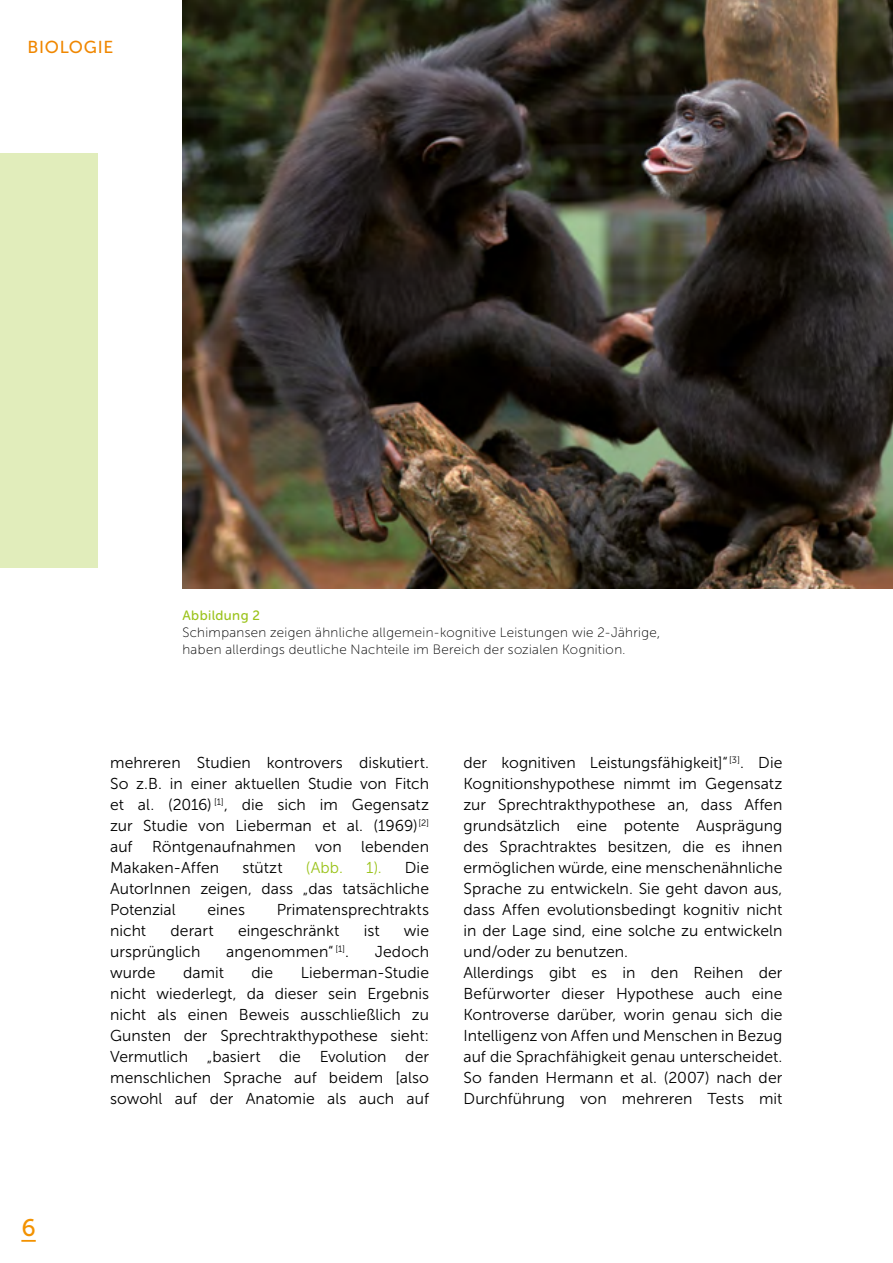
<style>
.page{position:relative;width:893px;height:1263px;background:#fff}
.page>*{position:absolute;margin:0;border:0;box-sizing:border-box;transform-origin:0 0}
.t1{font:24px "Museo Sans 500";color:#f39200}
.t2{font:17.25px "Museo Sans 500";letter-spacing:.04em;color:#f08700}
.t3{font:15.75px/21px "Museo Sans W01 300";color:#000;text-align:justify}
.t4{font:15.75px "Museo Sans W01 300";color:#9bc31c}
.t5{font:13.5px/17.2px "Museo Sans Rounded 100";letter-spacing:.03em;color:#000}
.t6{font:13.5px "Museo Sans Rounded 500";letter-spacing:.03em;color:#9bc31c}
</style>
<div class="page">
<div style="left:0;top:153px;width:98px;height:414px;background:#e1edbb"></div>
<img style="left:182px;top:0;width:711px;height:588px">
<svg style="left:21px;top:1240px;width:15px;height:2px"></svg>
<p class="t2" style="left:28px;top:38px;width:87px">BIOLOGIE</p>
<p class="t6" style="left:182px;top:608px;width:79px">Abbildung 2</p>
<p class="t5" style="left:182px;top:624px;width:479px">Schimpansen zeigen ähnliche allgemein-kognitive Leistungen wie 2-Jährige, haben allerdings deutliche Nachteile im Bereich der sozialen Kognition.</p>
<h1 class="t1" style="left:21px;top:1215px;width:16px">6</h1>
<p class="t3" style="left:110px;top:752px;width:320px">mehreren Studien kontrovers diskutiert.<br>So z.B. in einer aktuellen Studie von Fitch et al. (2016) <sup>[1]</sup>, die sich im Gegensatz zur Studie von Lieberman et al. (1969)<sup>[2] </sup>auf Röntgenaufnahmen von lebenden Makaken-Affen</p>
<p class="t3" style="left:242px;top:857px;width:42px">stützt</p>
<p class="t4" style="left:306px;top:859px;width:39px">(Abb.</p>
<p class="t4" style="left:366px;top:859px;width:17px">1).</p>
<p class="t3" style="left:110px;top:857px;width:320px;text-indent:295px">Die AutorInnen zeigen, dass „das tatsächliche Potenzial</p>
<p class="t3" style="left:207px;top:899px;width:39px">eines</p>
<p class="t3" style="left:277px;top:899px;width:154px">Primatensprechtrakts</p>
<p class="t3" style="left:110px;top:920px;width:38px">nicht</p>
<p class="t3" style="left:171px;top:920px;width:45px">derart</p>
<p class="t3" style="left:238px;top:920px;width:103px">eingeschränkt</p>
<p class="t3" style="left:364px;top:920px;width:17px">ist</p>
<p class="t3" style="left:404px;top:920px;width:27px">wie</p>
<p class="t3" style="left:110px;top:941px;width:92px">ursprünglich</p>
<p class="t3" style="left:226px;top:941px;width:124px">angenommen“ <sup>[1]</sup>.</p>
<p class="t3" style="left:375px;top:941px;width:56px">Jedoch</p>
<p class="t3" style="left:110px;top:962px;width:47px">wurde</p>
<p class="t3" style="left:183px;top:962px;width:42px">damit</p>
<p class="t3" style="left:252px;top:962px;width:23px">die</p>
<p class="t3" style="left:110px;top:962px;width:320px;text-indent:191px">Lieberman-Studie nicht wiederlegt, da dieser sein Ergebnis nicht als einen Beweis ausschließlich zu Gunsten der Sprechtrakthypothese sieht:<br>Vermutlich „basiert die Evolution der menschlichen Sprache auf beidem [also sowohl auf der Anatomie als auch auf</p>
<p class="t3" style="left:463px;top:752px;width:320px;text-align:left">der kognitiven Leistungsfähigkeit]“<sup>[3]</sup>. Die Kognitionshypothese nimmt im Gegensatz zur Sprechtrakthypothese an, dass Affen grundsätzlich eine potente Ausprägung des Sprachtraktes besitzen, die es ihnen ermöglichen würde, eine menschenähnliche Sprache zu entwickeln. Sie geht davon aus, dass Affen evolutionsbedingt kognitiv nicht in der Lage sind, eine solche zu entwickeln und/oder zu benutzen.<br>Allerdings gibt es in den Reihen der Befürworter dieser Hypothese auch eine Kontroverse darüber, worin genau sich die Intelligenz von Affen und Menschen in Bezug auf die Sprachfähigkeit genau unterscheidet.<br>So fanden Hermann et al. (2007) nach der Durchführung von mehreren Tests mit</p>
</div>
